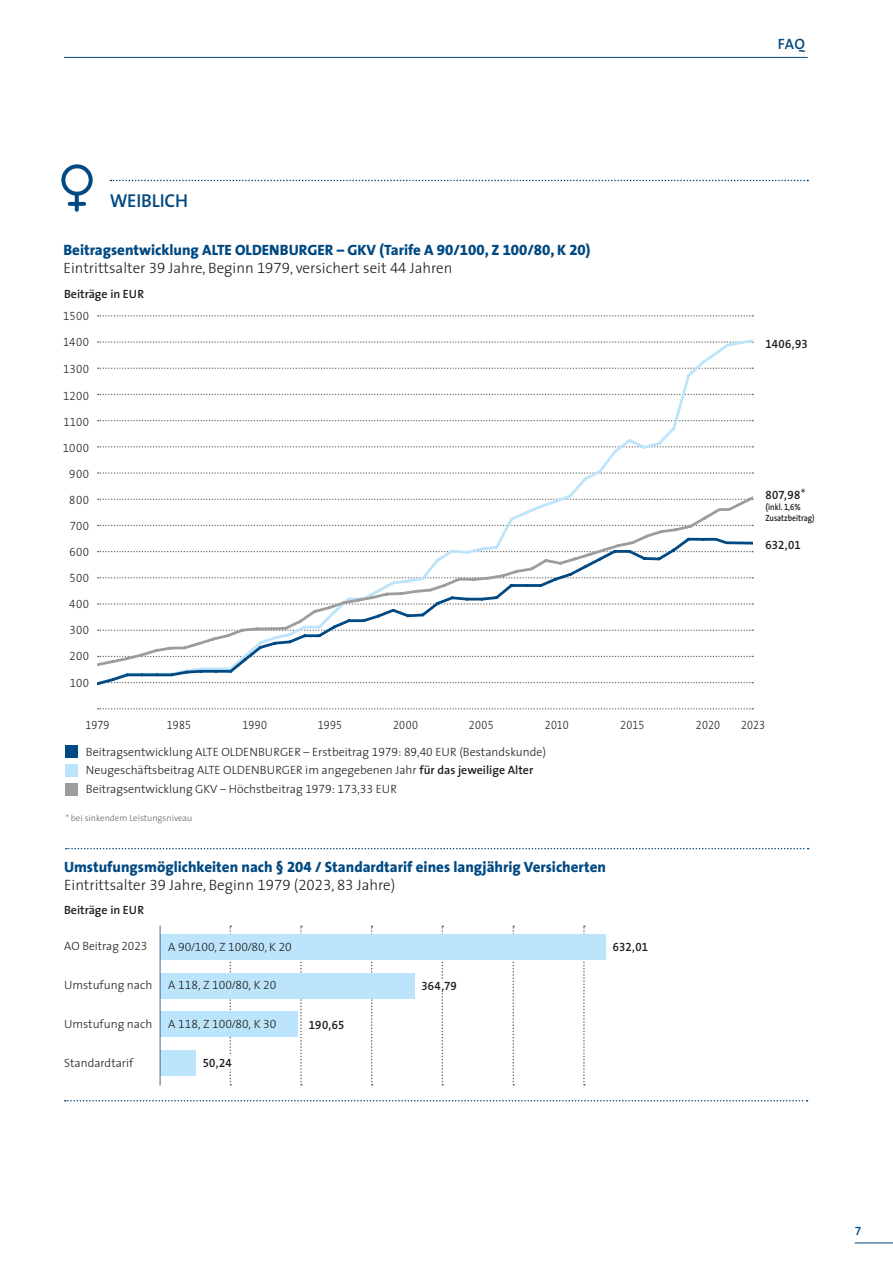
<style>
.page{position:relative;width:893px;height:1263px;background:#fff}
.page>*{position:absolute;margin:0;border:0;box-sizing:border-box;transform-origin:0 0}
.t1{font:600 18.75px "The Sans";color:#004982}
.t2{font:800 15px/18px "The Sans";color:#004982}
.t3{font:600 15px "The Sans";color:#004982}
.t4{font:300 12px/18.6px "The Sans";color:#1d1d1b}
.t5{font:12px "The Sans Light Expert";letter-spacing:.015em;color:#1d1d1b}
.t6{font:12px/26px "The Sans Light Expert";letter-spacing:.015em;color:#1d1d1b;text-align:justify;scale:.95 1}
.t7{font:12px "The Sans Semi Bold Expert";letter-spacing:.01em;color:#1d1d1b;scale:.95 1}
.t8{font:12px "The Sans Light Expert";letter-spacing:.015em;color:#1d1d1b;scale:.9 1}
.t9{font:600 12px "The Sans";color:#1d1d1b}
.t10{font:12px "The Sans Semi Bold Expert";color:#004982}
.t11{font:300 9px "The Sans";color:#646363}
.t12{font:600 9px/10.8px "The Sans";color:#1d1d1b}
.s1{font-family:"The Sans Extra Bold Expert";font-weight:400}
.s2{font-weight:300;color:#1d1d1b}
.s3{font-family:"The Sans Light Expert";font-weight:400;color:#1d1d1b}
.s4{font-family:"The Sans";font-weight:300;font-size:14.25px}
.s5{font-family:"The Sans Semi Bold Expert";font-weight:400}
.s6{font-family:"The Sans Light Expert";font-weight:400}
.s7{font-weight:600}
.s8{font-family:"The Sans";font-weight:300}
</style>
<div class="page">
<hr style="left:64px;top:57px;width:744px;height:1px;background:#004982">
<hr style="left:855px;top:1242px;width:38px;height:1px;background:#004982">
<svg style="left:583px;top:925px;width:2px;height:160px"></svg>
<svg style="left:230px;top:925px;width:1px;height:160px"></svg>
<svg style="left:300px;top:925px;width:2px;height:160px"></svg>
<svg style="left:371px;top:925px;width:2px;height:160px"></svg>
<svg style="left:442px;top:925px;width:1px;height:160px"></svg>
<svg style="left:512px;top:925px;width:2px;height:160px"></svg>
<div style="left:160px;top:934px;width:446px;height:25px;background:#bce4fa"></div>
<div style="left:160px;top:973px;width:255px;height:25px;background:#bce4fa"></div>
<div style="left:160px;top:1012px;width:137px;height:25px;background:#bce4fa"></div>
<div style="left:196px;top:1056px;width:36px;height:13px;background:#fff"></div>
<div style="left:415px;top:979px;width:43px;height:14px;background:#fff"></div>
<div style="left:160px;top:1050px;width:36px;height:26px;background:#bce4fa"></div>
<svg style="left:66px;top:848px;width:743px;height:1px"></svg>
<svg style="left:65px;top:1100px;width:743px;height:1px"></svg>
<hr style="left:160px;top:925px;width:1px;height:160px;background:#376b9e">
<div style="left:65px;top:745px;width:12px;height:13px;background:#004982"></div>
<div style="left:65px;top:764px;width:12px;height:13px;background:#bce4fa"></div>
<div style="left:65px;top:783px;width:12px;height:13px;background:#9d9d9c"></div>
<svg style="left:110px;top:180px;width:698px;height:1px"></svg>
<svg style="left:61px;top:164px;width:32px;height:48px"></svg>
<svg style="left:98px;top:708px;width:655px;height:1px"></svg>
<svg style="left:98px;top:315px;width:655px;height:1px"></svg>
<svg style="left:97px;top:339px;width:656px;height:155px"></svg>
<svg style="left:97px;top:668px;width:656px;height:18px"></svg>
<svg style="left:97px;top:494px;width:656px;height:174px"></svg>
<h1 class="t1" style="left:110px;top:185px;width:80px">WEIBLICH</h1>
<p class="t2" style="left:63px;top:241px;width:529px">Beitragsentwicklung ALTE OLDENBURGER – GKV (Tarife A <span class="s1">90</span>/<span class="s1">100</span>, Z <span class="s1">100</span>/<span class="s1">80</span>, K <span class="s1">20</span>)<br><span class="s2">Eintrittsalter</span> <span class="s3">39</span> <span class="s2">Jahre, Beginn</span> <span class="s3">1979</span><span class="s2">, versichert seit</span> <span class="s3">44</span> <span class="s2">Jahren</span></p>
<p class="t9" style="left:64px;top:284px;width:82px">Beiträge in EUR</p>
<p class="t6" style="left:63px;top:302px;width:29px">1500</p>
<p class="t6" style="left:63px;top:329px;width:29px">1400</p>
<p class="t6" style="left:63px;top:356px;width:29px">1300</p>
<p class="t6" style="left:63px;top:382px;width:29px">1200</p>
<p class="t6" style="left:63px;top:409px;width:29px">1100</p>
<p class="t6" style="left:63px;top:435px;width:29px">1000</p>
<p class="t6" style="left:69px;top:461px;width:22px">900</p>
<p class="t6" style="left:69px;top:487px;width:22px">800</p>
<p class="t6" style="left:69px;top:513px;width:22px">700<br>600<br>500<br>400<br>300<br>200</p>
<p class="t6" style="left:70px;top:669px;width:22px">100</p>
<p class="t3" style="left:778px;top:31px;width:29px">FAQ</p>
<p class="t7" style="left:765px;top:334px;width:46px">1406,93</p>
<p class="t7" style="left:765px;top:485px;width:44px">807,98<span class="s4">*</span></p>
<p class="t12" style="left:765px;top:501px;width:51px">(inkl. <span class="s5">1,6</span>%<br>Zusatzbeitrag)</p>
<p class="t7" style="left:765px;top:534px;width:39px">632,01</p>
<p class="t8" style="left:85px;top:715px;width:28px">1979</p>
<p class="t8" style="left:167px;top:715px;width:29px">1985</p>
<p class="t8" style="left:242px;top:715px;width:29px">1990</p>
<p class="t8" style="left:318px;top:715px;width:29px">1995</p>
<p class="t8" style="left:393px;top:715px;width:29px">2000</p>
<p class="t8" style="left:469px;top:715px;width:29px">2005</p>
<p class="t8" style="left:545px;top:715px;width:28px">2010</p>
<p class="t8" style="left:620px;top:715px;width:28px">2015</p>
<p class="t8" style="left:696px;top:715px;width:28px">2020</p>
<p class="t8" style="left:741px;top:715px;width:28px">2023</p>
<p class="t4" style="left:86px;top:742px;width:462px">Beitragsentwicklung ALTE OLDENBURGER – Erstbeitrag <span class="s6">1979: 89,40</span> EUR (Bestandskunde)<br>Neugeschäftsbeitrag ALTE OLDENBURGER im angegebenen Jahr <span class="s7">für das jeweilige Alter<br></span>Beitragsentwicklung GKV – Höchstbeitrag <span class="s6">1979: 173,33</span> EUR</p>
<p class="t11" style="left:66px;top:810px;width:128px">* bei sinkendem Leistungsniveau</p>
<p class="t2" style="left:64px;top:858px;width:544px">Umstufungsmöglichkeiten nach § <span class="s1">204</span> / Standardtarif eines langjährig Versicherten<br><span class="s2">Eintrittsalter</span> <span class="s3">39</span> <span class="s2">Jahre, Beginn</span> <span class="s3">1979</span> <span class="s2">(</span><span class="s3">2023</span><span class="s2">,</span> <span class="s3">83</span> <span class="s2">Jahre)</span></p>
<p class="t9" style="left:64px;top:900px;width:82px">Beiträge in EUR</p>
<p class="t4" style="left:64px;top:937px;width:85px">AO Beitrag <span class="s6">2023</span></p>
<p class="t4" style="left:64px;top:975px;width:90px">Umstufung nach</p>
<p class="t4" style="left:64px;top:1014px;width:90px">Umstufung nach</p>
<p class="t5" style="left:168px;top:937px;width:125px"><span class="s8">A</span> 90/100<span class="s8">, Z</span> 100/80<span class="s8">, K</span> 20</p>
<p class="t5" style="left:168px;top:975px;width:110px"><span class="s8">A</span> 118, <span class="s8">Z</span> 100/80, <span class="s8">K</span> 20</p>
<p class="t5" style="left:168px;top:1014px;width:110px"><span class="s8">A</span> 118, <span class="s8">Z</span> 100/80, <span class="s8">K</span> 30</p>
<p class="t7" style="left:309px;top:1015px;width:39px">190,65</p>
<p class="t7" style="left:421px;top:976px;width:39px">364,79</p>
<p class="t7" style="left:613px;top:937px;width:39px">632,01</p>
<p class="t4" style="left:64px;top:1053px;width:71px">Standardtarif</p>
<p class="t7" style="left:203px;top:1053px;width:32px">50,24</p>
<p class="t10" style="left:855px;top:1221px;width:8px">7</p>
</div>
